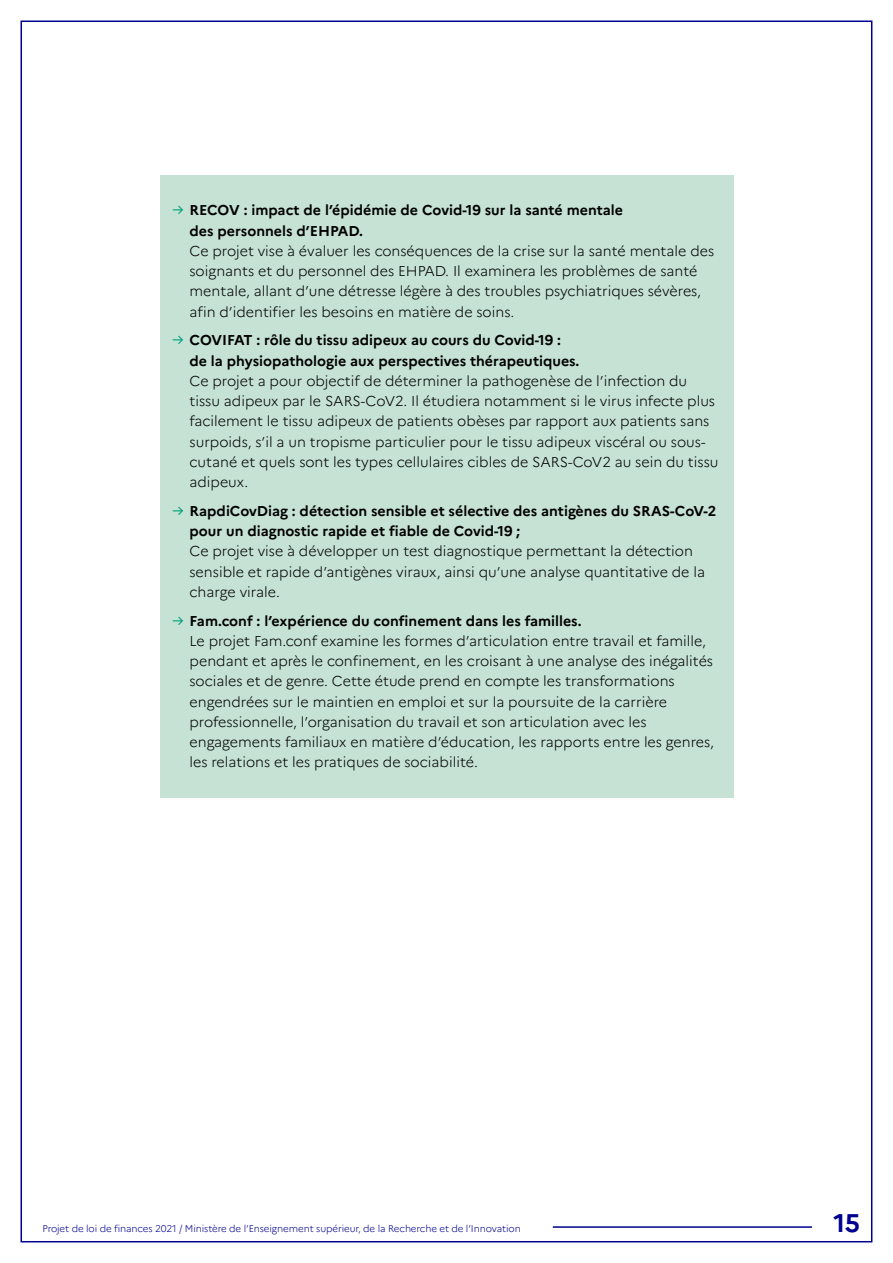
<style>
.page{position:relative;width:893px;height:1263px;background:#fff}
.page>*{position:absolute;margin:0;border:0;box-sizing:border-box;transform-origin:0 0}
.t1{font:700 25.5px "Marianne";color:#000091}
.t2{font:300 14.25px/20.2px "Marianne";color:#000}
.t3{font:700 14.25px/20.2px "Marianne";color:#000}
.t4{font:300 9.75px "Marianne";letter-spacing:-.01em;color:#000091}
.s1{font-weight:400;color:#00a07a}
.s2{font-weight:700}
</style>
<div class="page">
<hr style="left:553px;top:1226px;width:259px;height:2px;background:#000091">
<div style="left:160px;top:175px;width:573px;height:622px;background:#c5e2d5"></div>
<p class="t3" style="left:190px;top:200px;width:435px;text-indent:-17px"><span class="s1">→</span> RECOV : impact de l’épidémie de Covid-19 sur la santé mentale des personnels d’EHPAD.</p>
<p class="t2" style="left:190px;top:241px;width:526px">Ce projet vise à évaluer les conséquences de la crise sur la santé mentale des soignants et du personnel des EHPAD. Il examinera les problèmes de santé mentale, allant d’une détresse légère à des troubles psychiatriques sévères, afin d’identifier les besoins en matière de soins.</p>
<p class="t3" style="left:190px;top:330px;width:391px;text-indent:-17px"><span class="s1">→</span> COVIFAT : rôle du tissu adipeux au cours du Covid-19 : de la physiopathologie aux perspectives thérapeutiques.</p>
<p class="t2" style="left:190px;top:371px;width:530px">Ce projet a pour objectif de déterminer la pathogenèse de l’infection du tissu adipeux par le SARS-CoV2. Il étudiera notamment si le virus infecte plus facilement le tissu adipeux de patients obèses par rapport aux patients sans surpoids, s’il a un tropisme particulier pour le tissu adipeux viscéral ou sous&shy;cutané et quels sont les types cellulaires cibles de SARS-CoV2 au sein du tissu adipeux.</p>
<p class="t3" style="left:190px;top:501px;width:528px;text-indent:-17px"><span class="s1">→</span> RapdiCovDiag : détection sensible et sélective des antigènes du SRAS-CoV-2 pour un diagnostic rapide et fiable de Covid-19 ;</p>
<p class="t2" style="left:190px;top:541px;width:517px">Ce projet vise à développer un test diagnostique permettant la détection sensible et rapide d’antigènes viraux, ainsi qu’une analyse quantitative de la charge virale.</p>
<p class="t2" style="left:190px;top:610px;width:526px;text-indent:-17px"><span class="s1">→</span> <span class="s2">Fam.conf : l’expérience du confinement dans les familles.<br></span>Le projet Fam.conf examine les formes d’articulation entre travail et famille, pendant et après le confinement, en les croisant à une analyse des inégalités sociales et de genre. Cette étude prend en compte les transformations engendrées sur le maintien en emploi et sur la poursuite de la carrière professionnelle, l’organisation du travail et son articulation avec les engagements familiaux en matière d’éducation, les rapports entre les genres, les relations et les pratiques de sociabilité.</p>
<p class="t4" style="left:43px;top:1223px;width:480px">Projet de loi de finances 2021 / Ministère de l’Enseignement supérieur, de la Recherche et de l’Innovation</p>
<h1 class="t1" style="left:834px;top:1207px;width:28px">15</h1>
</div>
